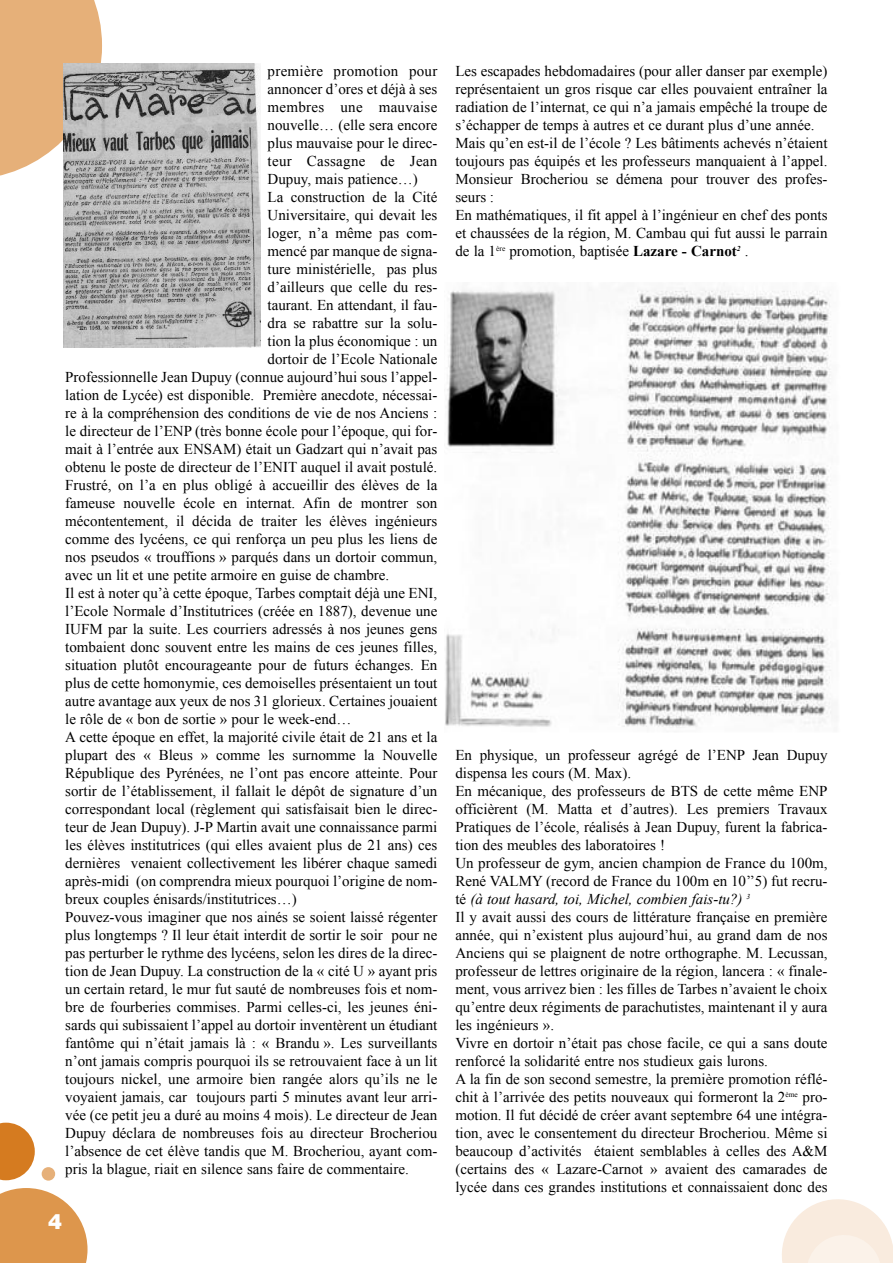
<style>
.page{position:relative;width:893px;height:1263px;background:#fff}
.page>*{position:absolute;margin:0;border:0;box-sizing:border-box;transform-origin:0 0}
.t1{font:900 21px "Helvetica";color:#fff}
.t2{font:15px/18px "Times New Roman";color:#000}
.t3{font:15px "Times New Roman";letter-spacing:.02em;color:#000}
.s1{font-weight:700}
.s2{font-style:italic}
</style>
<div class="page">
<svg style="left:0;top:1188px;width:88px;height:75px;background:#e1a464"></svg>
<svg style="left:0;top:1123px;width:35px;height:57px"></svg>
<div style="left:42px;top:1167px;width:13px;height:13px;background:#e6b079;border-radius:50%"></div>
<svg style="left:0;top:0;width:102px;height:179px;background:#e7b684"></svg>
<svg style="left:782px;top:1199px;width:111px;height:64px"></svg>
<img style="left:64px;top:64px;width:196px;height:283px">
<img style="left:445px;top:287px;width:387px;height:441px">
<p class="t3" style="left:268px;top:62px;width:171px">première promotion pour</p>
<p class="t2" style="left:268px;top:80px;width:171px">annoncer d’ores et déjà à ses</p>
<p class="t3" style="left:268px;top:98px;width:171px">membres une mauvaise</p>
<p class="t2" style="left:268px;top:116px;width:171px">nouvelle… (elle sera encore</p>
<p class="t2" style="left:268px;top:134px;width:171px">plus mauvaise pour le direc-</p>
<p class="t3" style="left:268px;top:152px;width:171px">teur Cassagne de Jean</p>
<p class="t2" style="left:268px;top:170px;width:152px">Dupuy, mais patience…)</p>
<p class="t2" style="left:268px;top:188px;width:171px">La construction de la Cité</p>
<p class="t2" style="left:268px;top:206px;width:171px">Universitaire, qui devait les</p>
<p class="t2" style="left:268px;top:224px;width:171px">loger, n’a même pas com-</p>
<p class="t2" style="left:268px;top:242px;width:171px">mencé par manque de signa-</p>
<p class="t2" style="left:268px;top:260px;width:171px">ture ministérielle, pas plus</p>
<p class="t2" style="left:268px;top:278px;width:171px">d’ailleurs que celle du res-</p>
<p class="t2" style="left:268px;top:296px;width:171px">taurant. En attendant, il fau-</p>
<p class="t2" style="left:268px;top:314px;width:171px">dra se rabattre sur la solu-</p>
<p class="t2" style="left:268px;top:332px;width:171px">tion la plus économique : un</p>
<p class="t2" style="left:268px;top:350px;width:171px">dortoir de l’Ecole Nationale</p>
<p class="t2" style="left:65px;top:368px;width:374px">Professionnelle Jean Dupuy (connue aujourd’hui sous l’appel-</p>
<p class="t2" style="left:65px;top:386px;width:374px">lation de Lycée) est disponible. Première anecdote, nécessai-</p>
<p class="t2" style="left:65px;top:404px;width:374px">re à la compréhension des conditions de vie de nos Anciens :</p>
<p class="t2" style="left:65px;top:422px;width:374px">le directeur de l’ENP (très bonne école pour l’époque, qui for-</p>
<p class="t2" style="left:65px;top:440px;width:374px">mait à l’entrée aux ENSAM) était un Gadzart qui n’avait pas</p>
<p class="t2" style="left:65px;top:458px;width:374px">obtenu le poste de directeur de l’ENIT auquel il avait postulé.</p>
<p class="t2" style="left:65px;top:476px;width:374px">Frustré, on l’a en plus obligé à accueillir des élèves de la</p>
<p class="t2" style="left:65px;top:494px;width:374px">fameuse nouvelle école en internat. Afin de montrer son</p>
<p class="t2" style="left:65px;top:512px;width:374px">mécontentement, il décida de traiter les élèves ingénieurs</p>
<p class="t2" style="left:65px;top:530px;width:374px">comme des lycéens, ce qui renforça un peu plus les liens de</p>
<p class="t2" style="left:65px;top:548px;width:374px">nos pseudos « trouffions » parqués dans un dortoir commun,</p>
<p class="t2" style="left:65px;top:566px;width:326px">avec un lit et une petite armoire en guise de chambre.</p>
<p class="t2" style="left:65px;top:584px;width:374px">Il est à noter qu’à cette époque, Tarbes comptait déjà une ENI,</p>
<p class="t2" style="left:65px;top:602px;width:374px">l’Ecole Normale d’Institutrices (créée en 1887), devenue une</p>
<p class="t2" style="left:65px;top:620px;width:374px">IUFM par la suite. Les courriers adressés à nos jeunes gens</p>
<p class="t2" style="left:65px;top:638px;width:374px">tombaient donc souvent entre les mains de ces jeunes filles,</p>
<p class="t2" style="left:65px;top:656px;width:374px">situation plutôt encourageante pour de futurs échanges. En</p>
<p class="t2" style="left:65px;top:674px;width:374px">plus de cette homonymie, ces demoiselles présentaient un tout</p>
<p class="t2" style="left:65px;top:692px;width:374px">autre avantage aux yeux de nos 31 glorieux. Certaines jouaient</p>
<p class="t2" style="left:65px;top:710px;width:288px">le rôle de « bon de sortie » pour le week-end…</p>
<p class="t2" style="left:65px;top:728px;width:374px">A cette époque en effet, la majorité civile était de 21 ans et la</p>
<p class="t2" style="left:65px;top:746px;width:374px">plupart des « Bleus » comme les surnomme la Nouvelle</p>
<p class="t2" style="left:65px;top:764px;width:374px">République des Pyrénées, ne l’ont pas encore atteinte. Pour</p>
<p class="t2" style="left:65px;top:782px;width:374px">sortir de l’établissement, il fallait le dépôt de signature d’un</p>
<p class="t2" style="left:65px;top:800px;width:374px">correspondant local (règlement qui satisfaisait bien le direc-</p>
<p class="t2" style="left:65px;top:818px;width:374px">teur de Jean Dupuy). J-P Martin avait une connaissance parmi</p>
<p class="t2" style="left:65px;top:836px;width:374px">les élèves institutrices (qui elles avaient plus de 21 ans) ces</p>
<p class="t2" style="left:65px;top:854px;width:374px">dernières venaient collectivement les libérer chaque samedi</p>
<p class="t2" style="left:65px;top:872px;width:374px">après-midi (on comprendra mieux pourquoi l’origine de nom-</p>
<p class="t2" style="left:65px;top:890px;width:233px">breux couples énisards/institutrices…)</p>
<p class="t2" style="left:65px;top:908px;width:374px">Pouvez-vous imaginer que nos ainés se soient laissé régenter</p>
<p class="t2" style="left:65px;top:926px;width:374px">plus longtemps ? Il leur était interdit de sortir le soir pour ne</p>
<p class="t2" style="left:65px;top:944px;width:374px">pas perturber le rythme des lycéens, selon les dires de la direc-</p>
<p class="t2" style="left:65px;top:962px;width:374px">tion de Jean Dupuy. La construction de la « cité U » ayant pris</p>
<p class="t2" style="left:65px;top:980px;width:374px">un certain retard, le mur fut sauté de nombreuses fois et nom-</p>
<p class="t2" style="left:65px;top:998px;width:374px">bre de fourberies commises. Parmi celles-ci, les jeunes éni-</p>
<p class="t2" style="left:65px;top:1016px;width:374px">sards qui subissaient l’appel au dortoir inventèrent un étudiant</p>
<p class="t2" style="left:65px;top:1034px;width:374px">fantôme qui n’était jamais là : « Brandu ». Les surveillants</p>
<p class="t2" style="left:65px;top:1052px;width:374px">n’ont jamais compris pourquoi ils se retrouvaient face à un lit</p>
<p class="t2" style="left:65px;top:1070px;width:374px">toujours nickel, une armoire bien rangée alors qu’ils ne le</p>
<p class="t2" style="left:65px;top:1088px;width:374px">voyaient jamais, car toujours parti 5 minutes avant leur arri-</p>
<p class="t2" style="left:65px;top:1106px;width:374px">vée (ce petit jeu a duré au moins 4 mois). Le directeur de Jean</p>
<p class="t2" style="left:65px;top:1124px;width:374px">Dupuy déclara de nombreuses fois au directeur Brocheriou</p>
<p class="t2" style="left:65px;top:1142px;width:374px">l’absence de cet élève tandis que M. Brocheriou, ayant com-</p>
<p class="t2" style="left:65px;top:1160px;width:345px">pris la blague, riait en silence sans faire de commentaire.</p>
<h1 class="t1" style="left:48px;top:1209px;width:16px">4</h1>
<p class="t2" style="left:455px;top:62px;width:374px">Les escapades hebdomadaires (pour aller danser par exemple) représentaient un gros risque car elles pouvaient entraîner la radiation de l’internat, ce qui n’a jamais empêché la troupe de s’échapper de temps à autres et ce durant plus d’une année.<br>Mais qu’en est-il de l’école ? Les bâtiments achevés n’étaient toujours pas équipés et les professeurs manquaient à l’appel.<br>Monsieur Brocheriou se démena pour trouver des profes&shy;seurs :<br>En mathématiques, il fit appel à l’ingénieur en chef des ponts et chaussées de la région, M. Cambau qui fut aussi le parrain de la 1<sup>ère</sup> promotion, baptisée <span class="s1">Lazare - Carnot</span><sup>2</sup> .</p>
<p class="t2" style="left:455px;top:746px;width:374px">En physique, un professeur agrégé de l’ENP Jean Dupuy dispensa les cours (M. Max).<br>En mécanique, des professeurs de BTS de cette même ENP officièrent (M. Matta et d’autres). Les premiers Travaux Pratiques de l’école, réalisés à Jean Dupuy, furent la fabrica&shy;tion des meubles des laboratoires !<br>Un professeur de gym, ancien champion de France du 100m, René VALMY (record de France du 100m en 10’’5) fut recru&shy;té <span class="s2">(à tout hasard, toi, Michel, combien fais-tu?)</span> <sup>3<br></sup>Il y avait aussi des cours de littérature française en première année, qui n’existent plus aujourd’hui, au grand dam de nos Anciens qui se plaignent de notre orthographe. M. Lecussan, professeur de lettres originaire de la région, lancera : « finale&shy;ment, vous arrivez bien : les filles de Tarbes n’avaient le choix qu’entre deux régiments de parachutistes, maintenant il y aura les ingénieurs ».<br>Vivre en dortoir n’était pas chose facile, ce qui a sans doute renforcé la solidarité entre nos studieux gais lurons.<br>A la fin de son second semestre, la première promotion réflé&shy;chit à l’arrivée des petits nouveaux qui formeront la 2<sup>ème</sup> pro&shy;motion. Il fut décidé de créer avant septembre 64 une intégra&shy;tion, avec le consentement du directeur Brocheriou. Même si beaucoup d’activités étaient semblables à celles des A&amp;M (certains des « Lazare-Carnot » avaient des camarades de lycée dans ces grandes institutions et connaissaient donc des</p>
</div>
